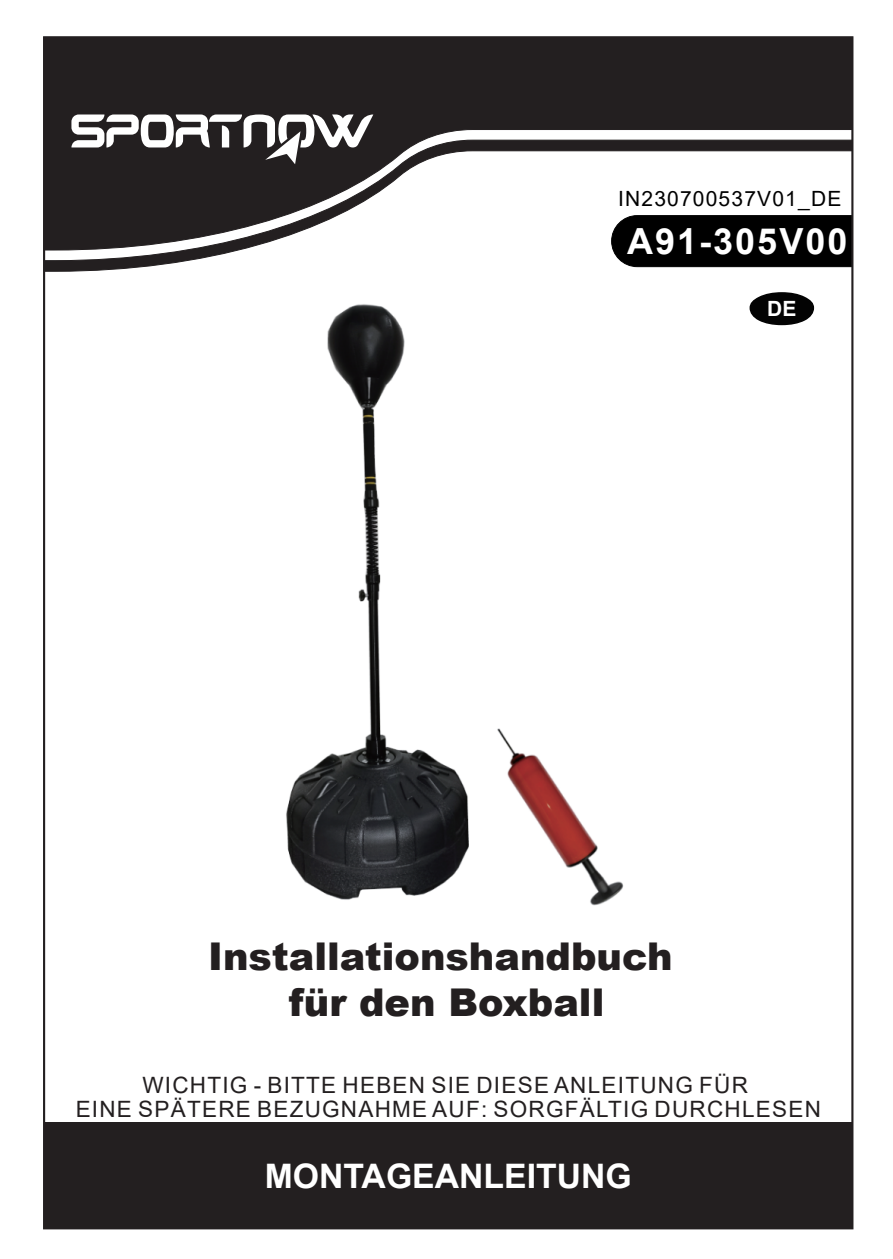
<style>
.page{position:relative;width:893px;height:1259px;background:#fff}
.page>*{position:absolute;margin:0;border:0;box-sizing:border-box;transform-origin:0 0}
.t1{font:900 38.25px/45.9px "Arial";color:#231f20;text-align:center}
.t2{font:700 36px "Arial";letter-spacing:.055em;color:#fff}
.t3{font:700 33.75px "Arial";color:#fff}
.t4{font:22.5px/24px "Arial";letter-spacing:.055em;color:#231f20;text-align:center}
.t5{font:21px "Arial";letter-spacing:.055em;color:#000}
.t6{font:700 21px "Arial";color:#fff}
</style>
<div class="page">
<div style="left:43px;top:36px;width:810px;height:103px;background:#231f20"></div>
<svg style="left:43px;top:139px;width:810px;height:133px"></svg>
<svg style="left:71px;top:114px;width:302px;height:50px"></svg>
<svg style="left:749px;top:292px;width:65px;height:34px"></svg>
<div style="left:44px;top:1122px;width:808px;height:106px;background:#231f20"></div>
<img style="left:286px;top:304px;width:338px;height:602px">
<p class="t5" style="left:618px;top:184px;width:225px">IN230700537V01_DE</p>
<h2 class="t2" style="left:627px;top:216px;width:222px">A91-305V00</h2>
<p class="t6" style="left:767px;top:294px;width:31px">DE</p>
<h1 class="t1" style="left:208px;top:932px;width:466px">Installationshandbuch für den Boxball</h1>
<p class="t4" style="left:76px;top:1073px;width:746px">WICHTIG - BITTE HEBEN SIE DIESE ANLEITUNG FÜR<br>EINE SPÄTERE BEZUGNAHME AUF: SORGFÄLTIG DURCHLESEN</p>
<h3 class="t3" style="left:265px;top:1152px;width:368px">MONTAGEANLEITUNG</h3>
</div>
